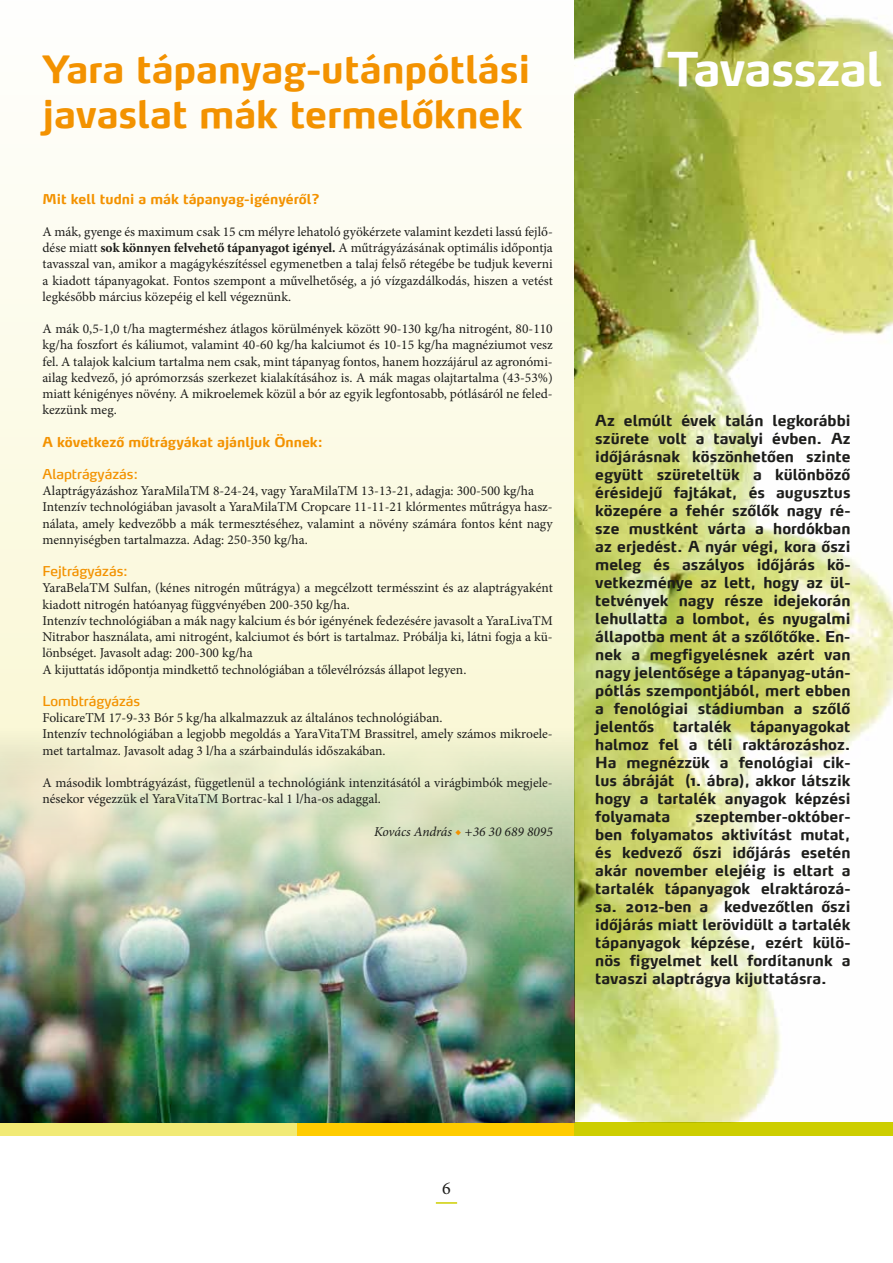
<style>
.page{position:relative;width:893px;height:1263px;background:#fff}
.page>*{position:absolute;margin:0;border:0;box-sizing:border-box;transform-origin:0 0}
.t1{font:700 46.5px "Max HU";letter-spacing:-.015em;color:#fff}
.t2{font:700 37.5px/45px "Max HU";color:#f39200}
.t3{font:18px "Minion Pro";color:#1d1d1b}
.t4{font:700 15px/18px "Max HU";color:#1d1d1b;text-align:justify}
.t5{font:13.5px/16.2px "Minion Pro";color:#1d1d1b}
.t6{font:700 13.5px "Max HU";color:#f39200}
.t7{font:13.5px "Max HU";color:#f39200}
.t8{font:italic 13.5px "Minion Pro";color:#1d1d1b}
.s1{font-weight:700}
.s2{color:#f39200}
</style>
<div class="page">
<div style="left:0;top:1123px;width:298px;height:13px;background:#f1ea75"></div>
<div style="left:574px;top:1123px;width:319px;height:13px;background:#cdce00"></div>
<div style="left:298px;top:1123px;width:276px;height:13px;background:#fc0"></div>
<hr style="left:436px;top:1202px;width:21px;height:2px;background:#cdce00">
<svg style="left:0;top:166px;width:574px;height:523px;fill:#fcfbe7"></svg>
<img style="left:0;top:689px;width:574px;height:434px">
<img style="left:574px;top:0;width:319px;height:1123px">
<h2 class="t2" style="left:43px;top:47px;width:489px">Yara tápanyag-utánpótlási javaslat mák termelőknek</h2>
<h1 class="t1" style="left:668px;top:40px;width:216px">Tavasszal</h1>
<p class="t6" style="left:43px;top:190px;width:279px">Mit kell tudni a mák tápanyag-igényéről?</p>
<p class="t5" style="left:43px;top:224px;width:512px;text-align:justify">A mák, gyenge és maximum csak 15 cm mélyre lehatoló gyökérzete valamint kezdeti lassú fejlő&shy;dése miatt <span class="s1">sok könnyen felvehető tápanyagot igényel.</span> A műtrágyázásának optimális időpontja tavasszal van, amikor a magágykészítéssel egymenetben a talaj felső rétegébe be tudjuk keverni a kiadott tápanyagokat. Fontos szempont a művelhetőség, a jó vízgazdálkodás, hiszen a vetést legkésőbb március közepéig el kell végeznünk.</p>
<p class="t5" style="left:43px;top:321px;width:512px;text-align:justify">A mák 0,5-1,0 t/ha magterméshez átlagos körülmények között 90-130 kg/ha nitrogént, 80-110 kg/ha foszfort és káliumot, valamint 40-60 kg/ha kalciumot és 10-15 kg/ha magnéziumot vesz fel. A talajok kalcium tartalma nem csak, mint tápanyag fontos, hanem hozzájárul az agronómi&shy;ailag kedvező, jó aprómorzsás szerkezet kialakításához is. A mák magas olajtartalma (43-53%) miatt kénigényes növény. A mikroelemek közül a bór az egyik legfontosabb, pótlásáról ne feled&shy;kezzünk meg.</p>
<p class="t6" style="left:43px;top:433px;width:282px">A következő műtrágyákat ajánljuk Önnek:</p>
<p class="t7" style="left:43px;top:466px;width:97px">Alaptrágyázás:</p>
<p class="t5" style="left:43px;top:483px;width:512px">Alaptrágyázáshoz YaraMilaTM 8-24-24, vagy YaraMilaTM 13-13-21, adagja: 300-500 kg/ha Intenzív technológiában javasolt a YaraMilaTM Cropcare 11-11-21 klórmentes műtrágya hasz&shy;nálata, amely kedvezőbb a mák termesztéséhez, valamint a növény számára fontos ként nagy mennyiségben tartalmazza. Adag: 250-350 kg/ha.</p>
<p class="t7" style="left:43px;top:563px;width:87px">Fejtrágyázás:</p>
<p class="t5" style="left:43px;top:580px;width:512px">YaraBelaTM Sulfan, (kénes nitrogén műtrágya) a megcélzott termésszint és az alaptrágyaként kiadott nitrogén hatóanyag függvényében 200-350 kg/ha.<br>Intenzív technológiában a mák nagy kalcium és bór igényének fedezésére javasolt a YaraLivaTM Nitrabor használata, ami nitrogént, kalciumot és bórt is tartalmaz. Próbálja ki, látni fogja a kü&shy;lönbséget. Javasolt adag: 200-300 kg/ha<br>A kijuttatás időpontja mindkettő technológiában a tőlevélrózsás állapot legyen.</p>
<p class="t7" style="left:43px;top:692px;width:99px">Lombtrágyázás</p>
<p class="t5" style="left:43px;top:710px;width:512px">FolicareTM 17-9-33 Bór 5 kg/ha alkalmazzuk az általános technológiában.<br>Intenzív technológiában a legjobb megoldás a YaraVitaTM Brassitrel, amely számos mikroele&shy;met tartalmaz. Javasolt adag 3 l/ha a szárbaindulás időszakában.</p>
<p class="t5" style="left:43px;top:774px;width:512px">A második lombtrágyázást, függetlenül a technológiánk intenzitásától a virágbimbók megjele&shy;nésekor végezzük el YaraVitaTM Bortrac-kal 1 l/ha-os adaggal.</p>
<p class="t8" style="left:374px;top:822px;width:180px">Kovács András <span class="s2">◆</span> +36 30 689 8095</p>
<p class="t4" style="left:595px;top:411px;width:257px">Az elmúlt évek talán legkorábbi szürete volt a tavalyi évben. Az időjárásnak köszönhetően szinte együtt szüreteltük a különböző érésidejű fajtákat, és augusztus közepére a fehér szőlők nagy ré&shy;sze mustként várta a hordókban az erjedést. A nyár végi, kora őszi meleg és aszályos időjárás kö&shy;vetkezménye az lett, hogy az ül&shy;tetvények nagy része idejekorán lehullatta a lombot, és nyugalmi állapotba ment át a szőlőtőke. En&shy;nek a megfigyelésnek azért van nagy jelentősége a tápanyag-után&shy;pótlás szempontjából, mert ebben a fenológiai stádiumban a szőlő jelentős tartalék tápanyagokat halmoz fel a téli raktározáshoz.<br>Ha megnézzük a fenológiai cik&shy;lus ábráját (1. ábra), akkor látszik hogy a tartalék anyagok képzési folyamata</p>
<p class="t4" style="left:595px;top:807px;width:257px;text-indent:100px">szeptember-október&shy;ben folyamatos aktivítást mutat, és kedvező őszi időjárás esetén akár november elejéig is eltart a tartalék tápanyagok elraktározá&shy;sa. 2012-ben a kedvezőtlen őszi időjárás miatt lerövidült a tartalék tápanyagok képzése, ezért külö&shy;nös figyelmet kell fordítanunk a tavaszi alaptrágya kijuttatásra.</p>
<h3 class="t3" style="left:442px;top:1177px;width:10px">6</h3>
</div>
